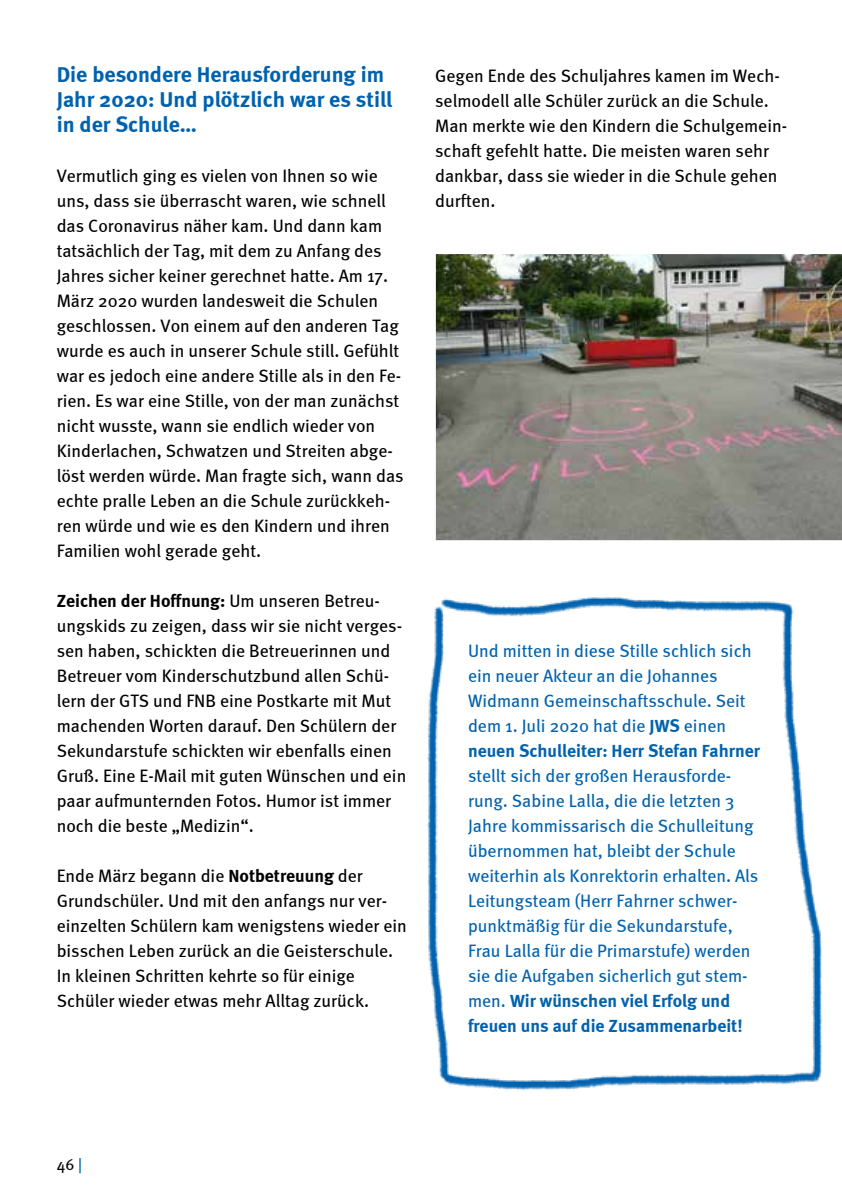
<style>
.page{position:relative;width:842px;height:1191px;background:#fff}
.page>*{position:absolute;margin:0;border:0;box-sizing:border-box;transform-origin:0 0}
.t1{font:700 22px/25px "Meta";color:#0062ae}
.t2{font:18px/25px "Meta";color:#000}
.t3{font:18px/25px "Meta";color:#0062ae}
.t4{font:16px "Meta";color:#000}
.s1{font-weight:700}
.s2{color:#0062ae}
</style>
<div class="page">
<img style="left:436px;top:254px;width:406px;height:286px">
<img style="left:427px;top:597px;width:395px;height:494px">
<p class="t1" style="left:57px;top:61px;width:337px">Die besondere Herausforderung im<br>Jahr 2020: Und plötzlich war es still in der Schule…</p>
<p class="t2" style="left:57px;top:163px;width:348px">Vermutlich ging es vielen von Ihnen so wie uns, dass sie überrascht waren, wie schnell das Coronavirus näher kam. Und dann kam tatsächlich der Tag, mit dem zu Anfang des Jahres sicher keiner gerechnet hatte. Am 17.<br>März 2020 wurden landesweit die Schulen geschlossen. Von einem auf den anderen Tag wurde es auch in unserer Schule still. Gefühlt war es jedoch eine andere Stille als in den Fe&shy;rien. Es war eine Stille, von der man zunächst nicht wusste, wann sie endlich wieder von Kinderlachen, Schwatzen und Streiten abge&shy;löst werden würde. Man fragte sich, wann das echte pralle Leben an die Schule zurückkeh&shy;ren würde und wie es den Kindern und ihren Familien wohl gerade geht.</p>
<p class="t2" style="left:57px;top:588px;width:351px"><span class="s1">Zeichen der Hoffnung:</span> Um unseren Betreu&shy;ungskids zu zeigen, dass wir sie nicht verges&shy;sen haben, schickten die Betreuerinnen und Betreuer vom Kinderschutzbund allen Schü&shy;lern der GTS und FNB eine Postkarte mit Mut machenden Worten darauf. Den Schülern der Sekundarstufe schickten wir ebenfalls einen Gruß. Eine E-Mail mit guten Wünschen und ein paar aufmunternden Fotos. Humor ist immer noch die beste „Medizin“.</p>
<p class="t2" style="left:57px;top:863px;width:352px">Ende März begann die <span class="s1">Notbetreuung</span> der Grundschüler. Und mit den anfangs nur ver&shy;einzelten Schülern kam wenigstens wieder ein bisschen Leben zurück an die Geisterschule.<br>In kleinen Schritten kehrte so für einige Schüler wieder etwas mehr Alltag zurück.</p>
<p class="t2" style="left:435px;top:63px;width:353px">Gegen Ende des Schuljahres kamen im Wech&shy;selmodell alle Schüler zurück an die Schule.<br>Man merkte wie den Kindern die Schulgemein&shy;schaft gefehlt hatte. Die meisten waren sehr dankbar, dass sie wieder in die Schule gehen durften.</p>
<p class="t3" style="left:468px;top:638px;width:293px">Und mitten in diese Stille schlich sich ein neuer Akteur an die Johannes Widmann Gemeinschaftsschule. Seit dem 1. Juli 2020 hat die <span class="s1">JWS</span> einen <span class="s1">neuen Schulleiter: Herr Stefan Fahrner</span></p>
<p class="t3" style="left:468px;top:763px;width:292px">stellt sich der großen Herausforde&shy;rung. Sabine Lalla, die die letzten 3<br>Jahre kommissarisch die Schulleitung übernommen hat, bleibt der Schule weiterhin als Konrektorin erhalten. Als Leitungsteam (Herr Fahrner schwer&shy;punktmäßig für die Sekundarstufe, Frau Lalla für die Primarstufe) werden sie die Aufgaben sicherlich gut stem&shy;men. <span class="s1">Wir wünschen viel Erfolg und freuen uns auf die Zusammenarbeit!</span></p>
<p class="t4" style="left:57px;top:1154px;width:27px">46 <span class="s2">|</span></p>
</div>
